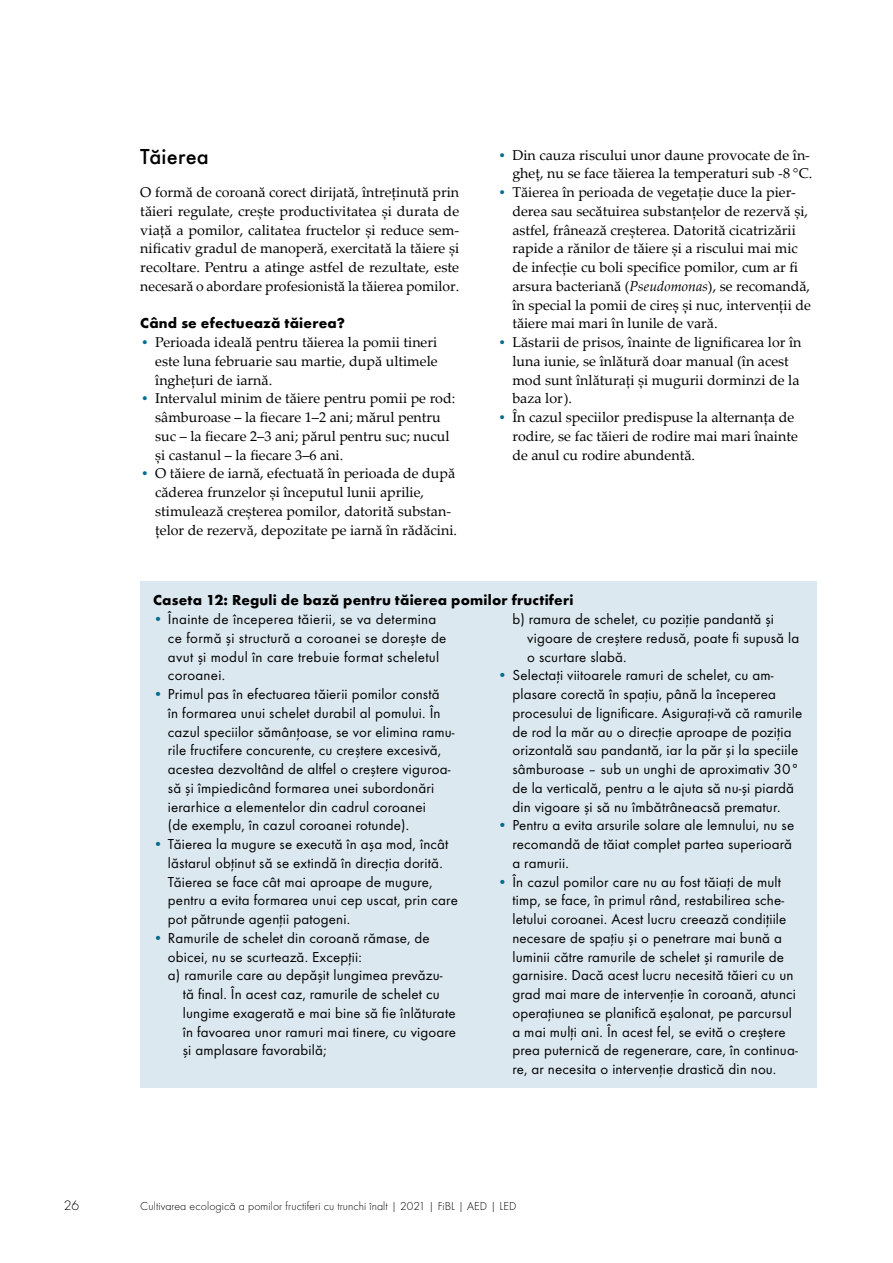
<style>
.page{position:relative;width:893px;height:1263px;background:#fff}
.page>*{position:absolute;margin:0;border:0;box-sizing:border-box;transform-origin:0 0}
.t1{font:500 22.5px "Function Pro";letter-spacing:.01em;color:#000}
.t2{font:15px/18.8px "Function Pro";letter-spacing:.01em;color:#000}
.t3{font:700 15px "Function Pro";letter-spacing:.015em;color:#000}
.t4{font:14.25px/18.8px "Palatino Linotype";color:#000}
.t5{font:300 14.25px "Function Pro";color:#000}
.t6{font:300 12px "Function Pro";letter-spacing:.005em;color:#000}
.s1{font-family:"Function Pro";font-weight:500;color:#006c8e}
.s2{font-style:italic}
.s3{color:#006c8e}
</style>
<div class="page">
<div style="left:140px;top:581px;width:676px;height:506px;background:#dce8f0"></div>
<h1 class="t1" style="left:140px;top:143px;width:70px">Tăierea</h1>
<p class="t4" style="left:140px;top:182px;width:320px;text-align:justify">O formă de coroană corect dirijată, întreținută prin tăieri regulate, crește productivitatea și durata de viață a pomilor, calitatea fructelor și reduce sem&shy;nificativ gradul de manoperă, exercitată la tăiere și recoltare. Pentru a atinge astfel de rezultate, este necesară o abordare profesionistă la tăierea pomilor.</p>
<p class="t3" style="left:140px;top:314px;width:206px">Când se efectuează tăierea?</p>
<p class="t4" style="left:155px;top:332px;width:284px;text-align:justify;text-indent:-15px"><span class="s1">•</span> Perioada ideală pentru tăierea la pomii tineri este luna februarie sau martie, după ultimele înghețuri de iarnă.</p>
<p class="t4" style="left:155px;top:389px;width:302px;text-indent:-15px"><span class="s1">•</span> Intervalul minim de tăiere pentru pomii pe rod: sâmburoase – la fiecare 1–2 ani; mărul pentru suc – la fiecare 2–3 ani; părul pentru suc; nucul și castanul – la fiecare 3–6 ani.</p>
<p class="t4" style="left:155px;top:464px;width:303px;text-indent:-15px"><span class="s1">•</span> O tăiere de iarnă, efectuată în perioada de după căderea frunzelor și începutul lunii aprilie, stimulează creșterea pomilor, datorită substan&shy;ţelor de rezervă, depozitate pe iarnă în rădăcini.</p>
<p class="t4" style="left:497px;top:145px;width:316px;text-align:right"><span class="s1">•</span> Din cauza riscului unor daune provocate de în&shy;gheț, nu se face tăierea la temperaturi sub -8 °C.</p>
<p class="t4" style="left:512px;top:182px;width:300px;text-indent:-15px"><span class="s1">•</span> Tăierea în perioada de vegetație duce la pier&shy;derea sau secătuirea substanțelor de rezervă și, astfel, frânează creșterea. Datorită cicatrizării rapide a rănilor de tăiere și a riscului mai mic de infecție cu boli specifice pomilor, cum ar fi arsura bacteriană (<span class="s2">Pseudomonas</span>), se recomandă, în special la pomii de cireş şi nuc, intervenții de tăiere mai mari în lunile de vară.</p>
<p class="t4" style="left:512px;top:332px;width:291px;text-indent:-15px"><span class="s1">•</span> Lăstarii de prisos, înainte de lignificarea lor în luna iunie, se înlătură doar manual (în acest mod sunt înlăturați și mugurii dorminzi de la baza lor).</p>
<p class="t4" style="left:512px;top:407px;width:287px;text-indent:-15px"><span class="s1">•</span> În cazul speciilor predispuse la alternanța de rodire, se fac tăieri de rodire mai mari înainte de anul cu rodire abundentă.</p>
<p class="t3" style="left:153px;top:591px;width:422px">Caseta 12: Reguli de bază pentru tăierea pomilor fructiferi</p>
<p class="t2" style="left:168px;top:610px;width:280px;text-indent:-15px"><span class="s3">•</span> Înainte de începerea tăierii, se va determina ce formă şi structură a coroanei se doreşte de avut și modul în care trebuie format scheletul coroanei.</p>
<p class="t2" style="left:168px;top:685px;width:288px;text-indent:-15px"><span class="s3">•</span> Primul pas în efectuarea tăierii pomilor constă<br>în formarea unui schelet durabil al pomului. În cazul speciilor sămânţoase, se vor elimina ramu&shy;rile fructifere concurente, cu creștere excesivă, acestea dezvoltând de altfel o creştere viguroa&shy;să și împiedicând formarea unei subordonări ierarhice a elementelor din cadrul coroanei<br>(de exemplu, în cazul coroanei rotunde).</p>
<p class="t2" style="left:168px;top:835px;width:291px;text-indent:-15px"><span class="s3">•</span> Tăierea la mugure se execută în aşa mod, încât lăstarul obţinut să se extindă în direcția dorită.<br>Tăierea se face cât mai aproape de mugure, pentru a evita formarea unui cep uscat, prin care pot pătrunde agenţii patogeni.</p>
<p class="t2" style="left:153px;top:928px;width:278px"><span class="s3">•</span> Ramurile de schelet din coroană rămase, de</p>
<p class="t2" style="left:168px;top:947px;width:195px">obicei, nu se scurtează. Excepții:</p>
<p class="t2" style="left:168px;top:966px;width:276px">a) ramurile care au depășit lungimea prevăzu-</p>
<p class="t2" style="left:183px;top:985px;width:258px">tă final. În acest caz, ramurile de schelet cu</p>
<p class="t2" style="left:183px;top:1003px;width:274px">lungime exagerată e mai bine să fie înlăturate</p>
<p class="t2" style="left:183px;top:1022px;width:275px">în favoarea unor ramuri mai tinere, cu vigoare</p>
<p class="t2" style="left:183px;top:1041px;width:145px">şi amplasare favorabilă;</p>
<p class="t2" style="left:527px;top:610px;width:274px;text-indent:-15px">b) ramura de schelet, cu poziţie pandantă şi vigoare de creştere redusă, poate fi supusă la o scurtare slabă.</p>
<p class="t2" style="left:512px;top:666px;width:291px;text-indent:-15px"><span class="s3">•</span> Selectaţi viitoarele ramuri de schelet, cu am&shy;plasare corectă în spaţiu, până la începerea procesului de lignificare. Asigurați-vă că ramurile de rod la măr au o direcţie aproape de poziția orizontală sau pandantă, iar la păr şi la speciile sâmburoase – sub un unghi de aproximativ 30° de la verticală, pentru a le ajuta să nu-și piardă din vigoare și să nu îmbătrâneacsă prematur.</p>
<p class="t2" style="left:512px;top:816px;width:283px;text-indent:-15px"><span class="s3">•</span> Pentru a evita arsurile solare ale lemnului, nu se recomandă de tăiat complet partea superioară a ramurii.</p>
<p class="t2" style="left:512px;top:872px;width:287px;text-indent:-15px"><span class="s3">•</span> În cazul pomilor care nu au fost tăiați de mult timp, se face, în primul rând, restabilirea sche&shy;letului coroanei. Acest lucru creează condițiile necesare de spațiu și o penetrare mai bună a luminii către ramurile de schelet şi ramurile de garnisire. Dacă acest lucru necesită tăieri cu un grad mai mare de intervenţie în coroană, atunci operaţiunea se planifică eşalonat, pe parcursul a mai mulți ani. În acest fel, se evită o creștere prea puternică de regenerare, care, în continua&shy;re, ar necesita o intervenţie drastică din nou.</p>
<p class="t5" style="left:64px;top:1197px;width:17px">26</p>
<p class="t6" style="left:140px;top:1199px;width:378px">Cultivarea ecologică a pomilor fructiferi cu trunchi înalt | 2021 | FiBL | AED | LED</p>
</div>
